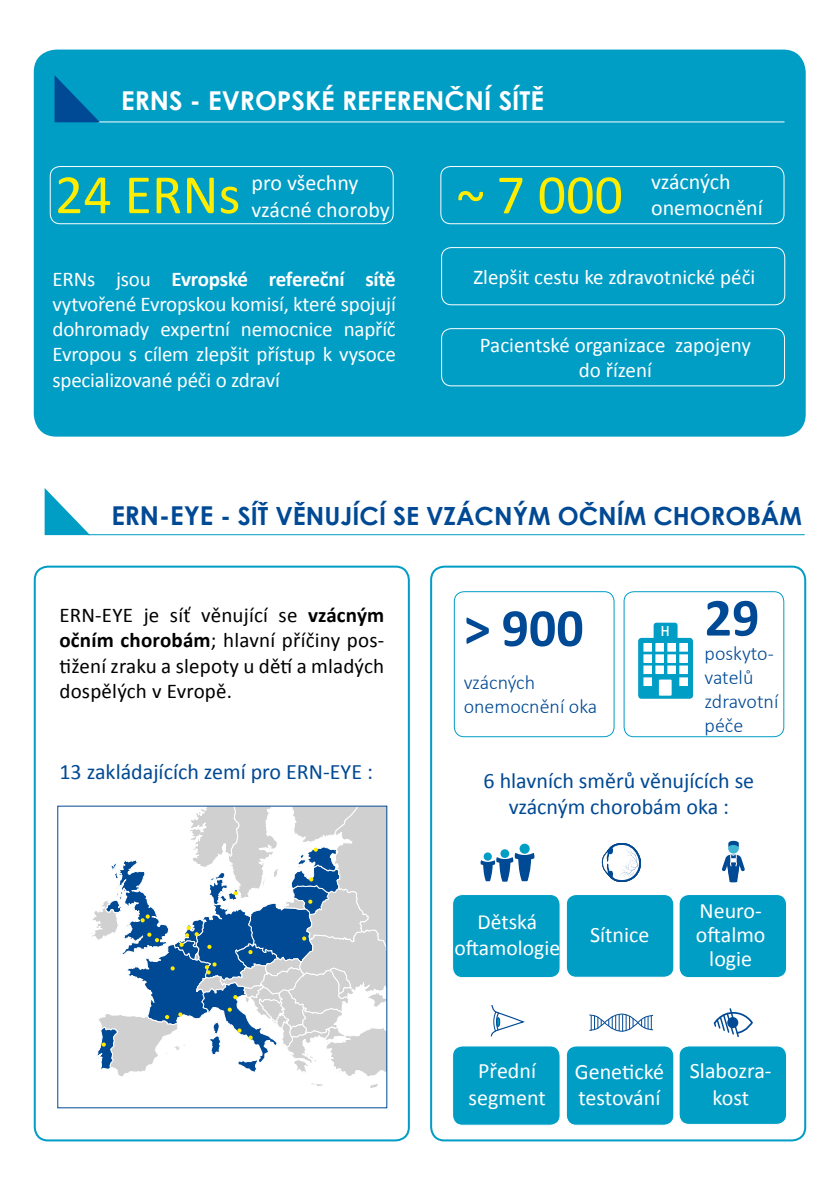
<style>
.page{position:relative;width:840px;height:1191px;background:#fff}
.page>*{position:absolute;margin:0;border:0;box-sizing:border-box;transform-origin:0 0}
.t1{font:56px "Calibri";color:#ffed00}
.t2{font:700 54px "Calibri";color:#004994}
.t3{font:700 26px "Century Gothic";color:#fff}
.t4{font:700 25px "Century Gothic";color:#004994}
.t5{font:22px/26.4px "Calibri";color:#fff;text-align:center}
.t6{font:22px/26.4px "Calibri";color:#004994;text-align:center}
.t7{font:21.6px/26px "Calibri";color:#fff;text-align:center}
.t8{font:21px/25.2px "Calibri";letter-spacing:-.01em;color:#fff;text-align:justify}
.t9{font:21px/25.2px "Calibri";letter-spacing:.01em;color:#000;text-align:justify}
.t10{font:300 20px/24px "Calibri";color:#004994}
.t11{font:14.6px "HP Simplified";color:#fff}
.s1{font-weight:700}
.s2{font-size:26px}
</style>
<div class="page">
<div style="left:34px;top:565px;width:375px;height:576px;border:2px solid #009dc5;border-radius:13px"></div>
<div style="left:34px;top:50px;width:771px;height:386px;background:#009dc5;border-radius:23px"></div>
<div style="left:430px;top:565px;width:375px;height:576px;border:2px solid #009dc5;border-radius:13px"></div>
<hr style="left:88px;top:534px;width:716px;height:1px;background:#009dc5">
<svg style="left:44px;top:488px;width:50px;height:48px"></svg>
<hr style="left:98px;top:121px;width:686px;height:1px;background:#fff">
<svg style="left:54px;top:75px;width:49px;height:48px"></svg>
<div style="left:50px;top:166px;width:343px;height:58px;border:1px solid #fff;border-radius:10px"></div>
<div style="left:441px;top:247px;width:343px;height:58px;border:1px solid #fff;border-radius:10px"></div>
<div style="left:441px;top:328px;width:343px;height:58px;border:1px solid #fff;border-radius:10px"></div>
<div style="left:440px;top:166px;width:344px;height:58px;border:1px solid #fff;border-radius:10px"></div>
<div style="left:566px;top:1046px;width:107px;height:79px;background:#009dc5;border-radius:10px"></div>
<div style="left:565px;top:1045px;width:109px;height:80px;border:1px solid #fff;border-radius:10px"></div>
<div style="left:566px;top:894px;width:107px;height:83px;background:#009dc5;border-radius:10px"></div>
<div style="left:565px;top:894px;width:109px;height:83px;border:1px solid #fff;border-radius:10px"></div>
<div style="left:678px;top:1046px;width:108px;height:78px;background:#009dc5;border-radius:10px"></div>
<div style="left:678px;top:1045px;width:108px;height:79px;border:1px solid #fff;border-radius:10px"></div>
<div style="left:678px;top:894px;width:108px;height:83px;background:#009dc5;border-radius:10px"></div>
<div style="left:678px;top:894px;width:108px;height:84px;border:1px solid #fff;border-radius:10px"></div>
<div style="left:452px;top:1046px;width:107px;height:79px;background:#009dc5;border-radius:10px"></div>
<div style="left:452px;top:1045px;width:108px;height:80px;border:1px solid #fff;border-radius:10px"></div>
<div style="left:623px;top:591px;width:160px;height:146px;border:1px solid #009dc5;border-radius:10px"></div>
<div style="left:453px;top:591px;width:161px;height:146px;border:1px solid #009dc5;border-radius:10px"></div>
<svg style="left:713px;top:1008px;width:40px;height:29px"></svg>
<svg style="left:90px;top:805px;width:563px;height:283px"></svg>
<svg style="left:727px;top:843px;width:11px;height:10px"></svg>
<svg style="left:728px;top:841px;width:10px;height:6px"></svg>
<svg style="left:722px;top:854px;width:22px;height:28px"></svg>
<div style="left:637px;top:638px;width:55px;height:60px;background:#009dc5;border-radius:3px"></div>
<svg style="left:643px;top:643px;width:44px;height:43px"></svg>
<div style="left:658px;top:679px;width:13px;height:16px;background:#fff"></div>
<div style="left:654px;top:623px;width:22px;height:16px;background:#009dc5;border-radius:2px"></div>
<div style="left:653px;top:622px;width:24px;height:18px;border:2px solid #009dc5;border-radius:2px"></div>
<p class="t3" style="left:121px;top:81px;width:424px">ERNS - EVROPSKÉ REFERENČNÍ SÍTĚ</p>
<h1 class="t1" style="left:55px;top:159px;width:187px">24 ERNs</h1>
<p class="t5" style="left:650px;top:168px;width:81px">vzácných</p>
<p class="t5" style="left:251px;top:170px;width:140px;text-align:left">pro všechny vzácné choroby</p>
<h1 class="t1" style="left:496px;top:159px;width:128px">7 000</h1>
<h1 class="t1" style="left:456px;top:168px;width:29px">~</h1>
<p class="t5" style="left:650px;top:194px;width:113px">onemocnění</p>
<p class="t8" style="left:52px;top:266px;width:344px">ERNs jsou <span class="s1">Evropské refereční sítě </span>vytvořené Evropskou komisí, které spojují dohromady expertní nemocnice napříč Evropou s cílem zlepšit přístup k vysoce specializované péči o zdraví</p>
<p class="t8" style="left:473px;top:264px;width:283px">Zlepšit cestu ke zdravotnické péči</p>
<p class="t8" style="left:479px;top:332px;width:272px;text-align:center">Pacientské organizace zapojeny do řízení</p>
<p class="t4" style="left:111px;top:496px;width:691px"><span class="s2">ERN-EYE</span> - SÍŤ VĚNUJÍCÍ SE VZÁCNÝM OČNÍM CHOROBÁM</p>
<p class="t9" style="left:59px;top:602px;width:326px">ERN-EYE je síť věnující se <span class="s1">vzácným očním chorobám</span>; hlavní příčiny pos&shy;tižení zraku a slepoty u dětí a mladých dospělých v Evropě.</p>
<p class="t6" style="left:59px;top:759px;width:315px">13 zakládajících zemí pro ERN-EYE :</p>
<h2 class="t2" style="left:463px;top:593px;width:121px">&gt; 900</h2>
<p class="t10" style="left:463px;top:670px;width:135px">vzácných onemocnění oka</p>
<p class="t11" style="left:660px;top:622px;width:10px">H</p>
<h2 class="t2" style="left:704px;top:583px;width:56px">29</h2>
<p class="t10" style="left:704px;top:640px;width:75px">poskyto&shy;vatelů zdravotní péče</p>
<p class="t6" style="left:483px;top:767px;width:272px">6 hlavních směrů věnujících se vzácným chorobám oka :</p>
<p class="t7" style="left:454px;top:909px;width:107px">Dětská oftamologie</p>
<p class="t5" style="left:589px;top:922px;width:61px">Sítnice</p>
<p class="t5" style="left:695px;top:898px;width:71px;line-height:24.4px">Neuro&shy;oftalmo logie</p>
<p class="t5" style="left:468px;top:1058px;width:79px">Přední segment</p>
<p class="t5" style="left:574px;top:1058px;width:91px;text-align:left">Genetické testování</p>
<p class="t5" style="left:689px;top:1058px;width:83px">Slabozra&shy;kost</p>
</div>
